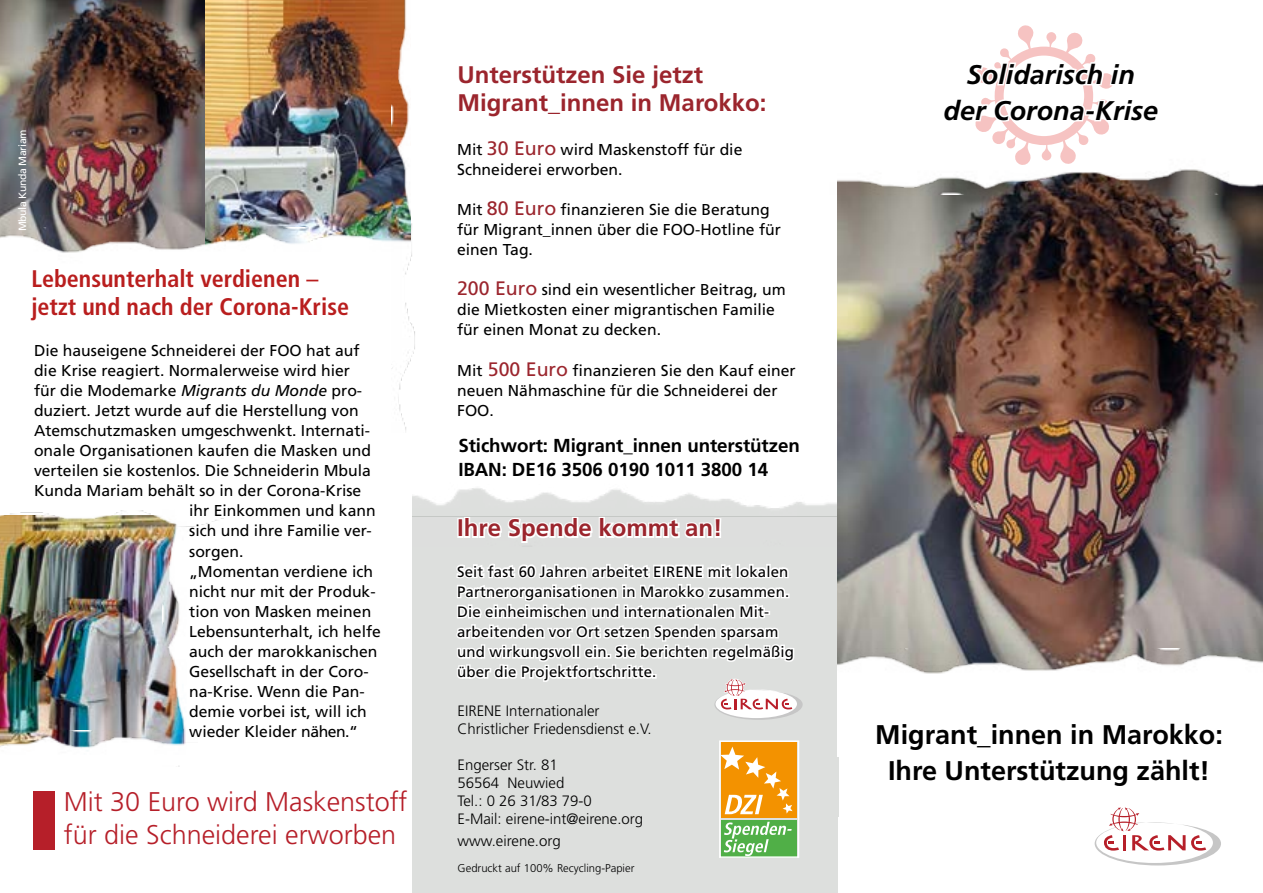
<style>
.page{position:relative;width:1263px;height:893px;background:#fff}
.page>*{position:absolute;margin:0;border:0;box-sizing:border-box;transform-origin:0 0}
.t1{font:300 27px/32.4px "Frutiger";color:#b61f29}
.t2{font:700 27px/36px "Frutiger";color:#000;text-align:center}
.t3{font:italic 700 27px/36px "Frutiger";color:#000;text-align:center}
.t4{font:700 24px/28.8px "Frutiger";color:#9b252d}
.t5{font:700 condensed 24px/28.8px "Frutiger";color:#b91e1e}
.t6{font:700 18.75px/24px "Frutiger";letter-spacing:-.005em;color:#000}
.t7{font:15.75px/20.1px "Frutiger";color:#000}
.t8{font:15px/20.1px "Frutiger";letter-spacing:.01em;color:#000}
.t9{font:300 15px/18px "Frutiger";color:#000}
.t10{font:300 11.25px "Frutiger";color:#000}
.t11{font:10.5px "Frutiger";letter-spacing:-.03em;color:#fff}
.s1{font-weight:400;font-stretch:normal}
.s2{font-style:italic}
.s3{font-size:19.5px;color:#9b252d}
</style>
<div class="page">
<img style="left:412px;top:471px;width:426px;height:45px">
<div style="left:412px;top:516px;width:426px;height:377px;background:#dddfdd"></div>
<img style="left:204px;top:0;width:187px;height:227px">
<div style="left:721px;top:742px;width:76px;height:76px;background:#f39200"></div>
<div style="left:721px;top:820px;width:76px;height:37px;background:#50af47"></div>
<svg style="left:724px;top:822px;width:68px;height:33px"></svg>
<svg style="left:722px;top:747px;width:70px;height:67px"></svg>
<div style="left:719px;top:740px;width:80px;height:118px;border:2px solid #fff"></div>
<img style="left:838px;top:195px;width:425px;height:453px">
<img style="left:837px;top:169px;width:426px;height:26px">
<img style="left:838px;top:648px;width:425px;height:26px">
<svg style="left:1095px;top:807px;width:126px;height:58px"></svg>
<svg style="left:975px;top:25px;width:139px;height:140px"></svg>
<img style="left:0;top:0;width:204px;height:227px">
<img style="left:0;top:227px;width:391px;height:26px">
<img style="left:391px;top:0;width:24px;height:431px">
<img style="left:0;top:533px;width:163px;height:197px">
<img style="left:163px;top:533px;width:23px;height:197px">
<img style="left:0;top:510px;width:224px;height:23px">
<img style="left:0;top:730px;width:186px;height:18px">
<div style="left:33px;top:791px;width:21px;height:58px;background:#b61f29"></div>
<svg style="left:454px;top:515px;width:349px;height:205px"></svg>
<p class="t11" style="left:16px;top:231px;width:103px;rotate:-90deg">Mbula Kunda Mariam</p>
<h2 class="t5" style="left:31px;top:264px;width:319px">Lebensunterhalt verdienen <span class="s1">– </span>jetzt und nach der Corona-Krise</h2>
<p class="t7" style="left:34px;top:340px;width:327px">Die hauseigene Schneiderei der FOO hat auf</p>
<p class="t7" style="left:34px;top:360px;width:317px">die Krise reagiert. Normalerweise wird hier</p>
<p class="t7" style="left:34px;top:380px;width:330px">für die Modemarke <span class="s2">Migrants du Monde</span> pro-</p>
<p class="t7" style="left:34px;top:400px;width:326px">duziert. Jetzt wurde auf die Herstellung von</p>
<p class="t7" style="left:34px;top:420px;width:338px">Atemschutzmasken umgeschwenkt. Internati-</p>
<p class="t7" style="left:34px;top:441px;width:338px">onale Organisationen kaufen die Masken und</p>
<p class="t7" style="left:34px;top:461px;width:338px">verteilen sie kostenlos. Die Schneiderin Mbula</p>
<p class="t7" style="left:34px;top:481px;width:329px">Kunda Mariam behält so in der Corona-Krise</p>
<p class="t7" style="left:189px;top:501px;width:188px">ihr Einkommen und kann</p>
<p class="t7" style="left:189px;top:521px;width:184px">sich und ihre Familie ver-</p>
<p class="t7" style="left:189px;top:541px;width:56px">sorgen.</p>
<p class="t7" style="left:189px;top:561px;width:185px">„Momentan verdiene ich</p>
<p class="t7" style="left:189px;top:581px;width:188px">nicht nur mit der Produk-</p>
<p class="t7" style="left:189px;top:601px;width:184px">tion von Masken meinen</p>
<p class="t7" style="left:189px;top:621px;width:193px">Lebensunterhalt, ich helfe</p>
<p class="t7" style="left:189px;top:642px;width:190px">auch der marokkanischen</p>
<p class="t7" style="left:189px;top:662px;width:181px">Gesellschaft in der Coro-</p>
<p class="t7" style="left:189px;top:682px;width:177px">na-Krise. Wenn die Pan-</p>
<p class="t7" style="left:189px;top:702px;width:179px">demie vorbei ist, will ich</p>
<p class="t7" style="left:189px;top:722px;width:170px">wieder Kleider nähen.“</p>
<h1 class="t1" style="left:64px;top:786px;width:345px">Mit 30 Euro wird Maskenstoff für die Schneiderei erworben</h1>
<h2 class="t4" style="left:458px;top:60px;width:310px">Unterstützen Sie jetzt<br>Migrant_innen in Marokko:</h2>
<p class="t7" style="left:457px;top:139px;width:287px">Mit <span class="s3">30 Euro</span> wird Maskenstoff für die<br>Schneiderei erworben.</p>
<p class="t7" style="left:457px;top:199px;width:325px">Mit <span class="s3">80 Euro</span> finanzieren Sie die Beratung für Migrant_innen über die FOO-Hotline für einen Tag.</p>
<p class="t7" style="left:457px;top:280px;width:330px"><span class="s3">200 Euro</span> sind ein wesentlicher Beitrag, um die Mietkosten einer migrantischen Familie für einen Monat zu decken.</p>
<p class="t7" style="left:457px;top:360px;width:340px">Mit <span class="s3">500 Euro</span> finanzieren Sie den Kauf einer neuen Nähmaschine für die Schneiderei der<br>FOO.</p>
<p class="t6" style="left:458px;top:434px;width:343px">Stichwort: Migrant_innen unterstützen<br>IBAN: DE16 3506 0190 1011 3800 14</p>
<h2 class="t4" style="left:457px;top:514px;width:267px">Ihre Spende kommt an!</h2>
<p class="t8" style="left:457px;top:561px;width:338px">Seit fast 60 Jahren arbeitet EIRENE mit lokalen Partnerorganisationen in Marokko zusammen.<br>Die einheimischen und internationalen Mit&shy;arbeitenden vor Ort setzen Spenden sparsam und wirkungsvoll ein. Sie berichten regelmäßig über die Projektfortschritte.</p>
<p class="t9" style="left:458px;top:702px;width:195px">EIRENE Internationaler<br>Christlicher Friedensdienst e.V.</p>
<p class="t9" style="left:458px;top:756px;width:187px">Engerser Str. 81<br>56564 Neuwied<br>Tel.: 0 26 31/83 79-0<br>E-Mail: eirene-int@eirene.org</p>
<p class="t9" style="left:458px;top:832px;width:105px">www.eirene.org</p>
<p class="t10" style="left:458px;top:862px;width:178px">Gedruckt auf 100% Recycling-Papier</p>
<h1 class="t3" style="left:944px;top:57px;width:216px">Solidarisch in der Corona-Krise</h1>
<h1 class="t2" style="left:875px;top:717px;width:349px">Migrant_innen in Marokko:<br>Ihre Unterstützung zählt!</h1>
</div>
